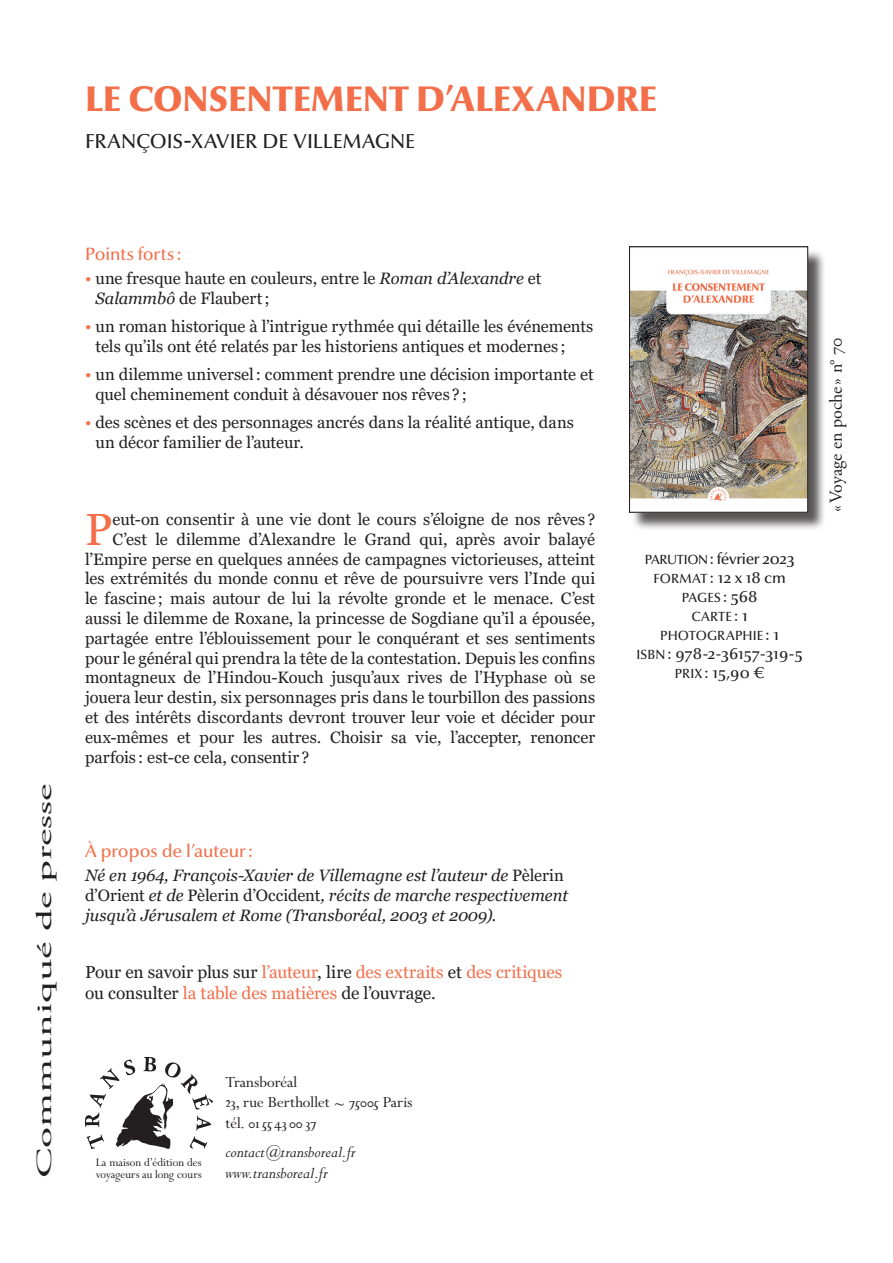
<style>
.page{position:relative;width:893px;height:1263px;background:#fff}
.page>*{position:absolute;margin:0;border:0;box-sizing:border-box;transform-origin:0 0}
.t1{font:45.15px "Georgia Pro";color:#f36f4a}
.t2{font:900 36px "Optima Nova LT";color:#f36f4a}
.t3{font:21.6px "Adobe Garamond Pro";color:#231f20;scale:2 1}
.t4{font:20.4px "Optima Nova LT Medium Os F SC850";color:#231f20}
.t5{font:18px "Optima Nova LT Medium Os F";color:#f36f4a}
.t6{font:18px "Adobe Garamond Pro";letter-spacing:-.005em;color:#231f20}
.t7{font:17.25px/20.7px "Georgia Pro";letter-spacing:-.005em;color:#231f20}
.t8{font:17.25px/20.7px "Perpetua MT Pro";color:#231f20}
.t9{font:italic 17.25px "Perpetua MT Pro";color:#231f20}
.t10{font:16.5px/19.8px "Georgia Pro";color:#231f20}
.t11{font:italic 16.5px/19.8px "Georgia Pro";letter-spacing:-.005em;color:#231f20}
.t12{font:15.75px/18.9px "Optima Nova LT Medium Os F";letter-spacing:-.01em;color:#231f20;text-align:center}
.t13{font:13.35px/18.9px "Optima Nova LT Medium Os F SC850";letter-spacing:.005em;color:#231f20;text-align:center}
.t14{font:12.75px/12px "Perpetua MT Pro";color:#231f20}
.s1{font-size:24px}
.s2{color:#f36f4a}
.s3{font-style:italic}
.s4{font-style:normal}
.s5{font-family:"Optima Nova LT Medium Os F SC850";font-size:13.35px}
.s6{font-family:"Optima Nova LT Medium Os F";font-size:15.75px}
</style>
<div class="page">
<img style="left:86px;top:1058px;width:126px;height:90px">
<div style="left:632px;top:249px;width:194px;height:282px;background:#231f20;opacity:.75"></div>
<img style="left:631px;top:249px;width:175px;height:261px">
<div style="left:629px;top:247px;width:179px;height:265px;border:1px solid #231f20"></div>
<h2 class="t2" style="left:85px;top:78px;width:574px">LE CONSENTEMENT D’ALEXANDRE</h2>
<p class="t4" style="left:85px;top:130px;width:332px">FRANÇOIS<span class="s1">-</span>XAVIER DE VILLEMAGNE</p>
<p class="t5" style="left:85px;top:243px;width:98px">Points forts :</p>
<p class="t10" style="left:96px;top:269px;width:447px;text-indent:-10px"><span class="s2">•</span> une fresque haute en couleurs, entre le <span class="s3">Roman d’Alexandre</span> et<br><span class="s3">Salammbô</span> de Flaubert;</p>
<p class="t10" style="left:96px;top:317px;width:499px;text-indent:-10px"><span class="s2">•</span> un roman historique à l’intrigue rythmée qui détaille les événements tels qu’ils ont été relatés par les historiens antiques et modernes ;</p>
<p class="t10" style="left:96px;top:365px;width:500px;text-indent:-10px"><span class="s2">•</span> un dilemme universel: comment prendre une décision importante et quel cheminement conduit à désavouer nos rêves ? ;</p>
<p class="t10" style="left:96px;top:413px;width:480px;text-indent:-10px"><span class="s2">•</span> des scènes et des personnages ancrés dans la réalité antique, dans un décor familier de l’auteur.</p>
<h3 class="t3" style="left:31px;top:1178px;width:199px;rotate:-90deg">Communiqué de presse</h3>
<h1 class="t1" style="left:85px;top:503px;width:29px">P</h1>
<p class="t10" style="left:113px;top:510px;width:484px">eut-on consentir à une vie dont le cours s’éloigne de nos rêves ?</p>
<p class="t10" style="left:113px;top:530px;width:484px">C’est le dilemme d’Alexandre le Grand qui, après avoir balayé</p>
<p class="t10" style="left:85px;top:549px;width:512px">l’Empire perse en quelques années de campagnes victorieuses, atteint</p>
<p class="t10" style="left:85px;top:569px;width:512px">les extrémités du monde connu et rêve de poursuivre vers l’Inde qui</p>
<p class="t10" style="left:85px;top:589px;width:512px">le fascine ; mais autour de lui la révolte gronde et le menace. C’est</p>
<p class="t10" style="left:85px;top:609px;width:512px">aussi le dilemme de Roxane, la princesse de Sogdiane qu’il a épousée,</p>
<p class="t10" style="left:85px;top:629px;width:512px">partagée entre l’éblouissement pour le conquérant et ses sentiments</p>
<p class="t10" style="left:85px;top:648px;width:512px">pour le général qui prendra la tête de la contestation. Depuis les confins</p>
<p class="t10" style="left:85px;top:668px;width:512px">montagneux de l’Hindou-Kouch jusqu’aux rives de l’Hyphase où se</p>
<p class="t10" style="left:85px;top:688px;width:512px">jouera leur destin, six personnages pris dans le tourbillon des passions</p>
<p class="t10" style="left:85px;top:708px;width:512px">et des intérêts discordants devront trouver leur voie et décider pour</p>
<p class="t10" style="left:85px;top:728px;width:512px">eux-mêmes et pour les autres. Choisir sa vie, l’accepter, renoncer</p>
<p class="t10" style="left:85px;top:747px;width:226px">parfois : est-ce cela, consentir ?</p>
<p class="t5" style="left:85px;top:841px;width:170px">À propos de l’auteur:</p>
<p class="t11" style="left:85px;top:866px;width:485px">Né en 1964, François-Xavier de Villemagne est l’auteur de <span class="s4">Pèlerin d’Orient</span> et de <span class="s4">Pèlerin d’Occident</span>, récits de marche respectivement jusqu’à Jérusalem et Rome (Transboréal, 2003 et 2009).</p>
<p class="t7" style="left:85px;top:963px;width:479px">Pour en savoir plus sur <span class="s2">l’auteur</span>, lire <span class="s2">des extraits</span> et <span class="s2">des critiques </span>ou consulter <span class="s2">la table des matières</span> de l’ouvrage.</p>
<p class="t14" style="left:96px;top:1156px;width:108px">La maison d’édition des voyageurs au long cours</p>
<p class="t8" style="left:225px;top:1071px;width:189px">Transboréal<br>23, rue Berthollet ~ 75005 Paris tél. 0155 43 00 37</p>
<p class="t9" style="left:225px;top:1142px;width:132px">contact@transboreal.fr</p>
<p class="t9" style="left:225px;top:1163px;width:104px">www.transboreal.fr</p>
<p class="t12" style="left:645px;top:550px;width:151px"><span class="s5">PARUTION</span>: février 2023<br><span class="s5">FORMAT</span> : 12 x 18 cm</p>
<p class="t13" style="left:660px;top:588px;width:121px">PAGES <span class="s6">: 568<br></span>CARTE <span class="s6">: 1<br></span>PHOTOGRAPHIE <span class="s6">: 1</span></p>
<p class="t12" style="left:636px;top:644px;width:168px"><span class="s5">ISBN</span>: 978-2-36157-319-5<br><span class="s5">PRIX</span>: 15,90 €</p>
<p class="t6" style="left:825px;top:512px;width:176px;rotate:-90deg">«Voyage en poche» n° 70</p>
</div>
